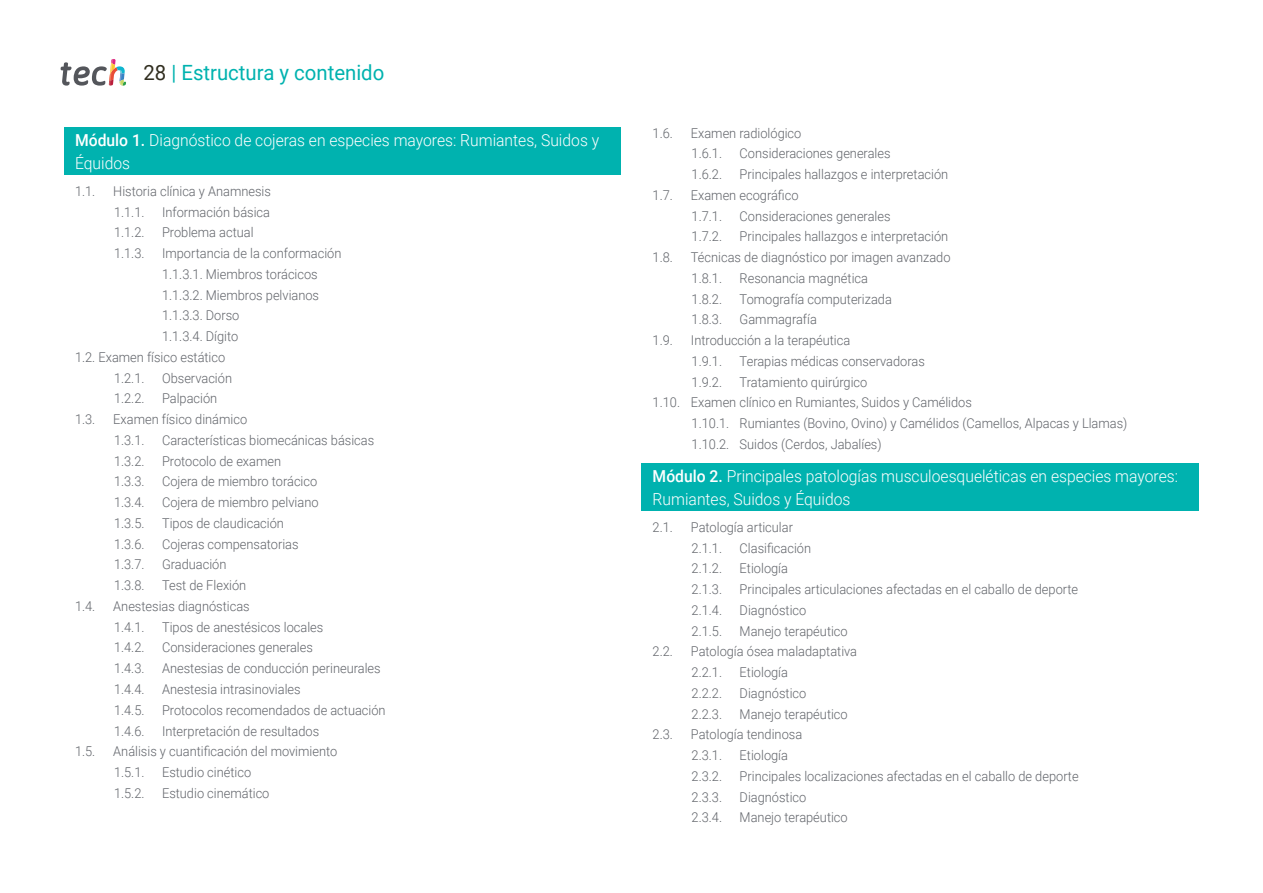
<style>
.page{position:relative;width:1263px;height:893px;background:#fff}
.page>*{position:absolute;margin:0;border:0;box-sizing:border-box;transform-origin:0 0}
.t1{font:21px "Roboto";color:#00b2af}
.t2{font:300 16.5px/22.5px "Roboto";color:#fff;scale:.95 1}
.t3{font:300 13.5px/20.7px "Roboto";color:#61646a;scale:.95 1}
.s1{color:#312e20}
.s2{font-weight:500}
</style>
<div class="page">
<div style="left:64px;top:128px;width:557px;height:47px;background:#00b2af"></div>
<div style="left:642px;top:463px;width:557px;height:48px;background:#00b2af"></div>
<svg style="left:61px;top:59px;width:65px;height:27px"></svg>
<h1 class="t1" style="left:144px;top:57px;width:242px"><span class="s1">28</span> | Estructura y contenido</h1>
<p class="t2" style="left:75px;top:129px;width:553px"><span class="s2">Módulo 1.</span> Diagnóstico de cojeras en especies mayores: Rumiantes, Suidos y<br>Équidos</p>
<p class="t3" style="left:75px;top:180px;width:23px">1.1.</p>
<p class="t3" style="left:113px;top:180px;width:167px">Historia clínica y Anamnesis<br>1.1.1.</p>
<p class="t3" style="left:162px;top:201px;width:115px">Información básica</p>
<p class="t3" style="left:114px;top:222px;width:34px">1.1.2.</p>
<p class="t3" style="left:162px;top:222px;width:98px">Problema actual</p>
<p class="t3" style="left:114px;top:243px;width:34px">1.1.3.</p>
<p class="t3" style="left:162px;top:243px;width:190px">Importancia de la conformación</p>
<p class="t3" style="left:162px;top:263px;width:165px">1.1.3.1. Miembros torácicos</p>
<p class="t3" style="left:162px;top:284px;width:167px">1.1.3.2. Miembros pelvianos</p>
<p class="t3" style="left:162px;top:305px;width:83px">1.1.3.3. Dorso</p>
<p class="t3" style="left:162px;top:326px;width:82px">1.1.3.4. Dígito</p>
<p class="t3" style="left:75px;top:346px;width:160px">1.2. Examen físico estático</p>
<p class="t3" style="left:114px;top:367px;width:34px">1.2.1.</p>
<p class="t3" style="left:162px;top:367px;width:75px">Observación</p>
<p class="t3" style="left:114px;top:388px;width:34px">1.2.2.</p>
<p class="t3" style="left:162px;top:388px;width:60px">Palpación</p>
<p class="t3" style="left:75px;top:409px;width:23px">1.3.</p>
<p class="t3" style="left:113px;top:409px;width:142px">Examen físico dinámico<br>1.3.1.</p>
<p class="t3" style="left:162px;top:429px;width:225px">Características biomecánicas básicas</p>
<p class="t3" style="left:114px;top:450px;width:34px">1.3.2.</p>
<p class="t3" style="left:162px;top:450px;width:127px">Protocolo de examen</p>
<p class="t3" style="left:114px;top:471px;width:34px">1.3.3.</p>
<p class="t3" style="left:162px;top:471px;width:165px">Cojera de miembro torácico</p>
<p class="t3" style="left:114px;top:492px;width:34px">1.3.4.</p>
<p class="t3" style="left:162px;top:492px;width:166px">Cojera de miembro pelviano</p>
<p class="t3" style="left:114px;top:512px;width:34px">1.3.5.</p>
<p class="t3" style="left:162px;top:512px;width:130px">Tipos de claudicación</p>
<p class="t3" style="left:114px;top:533px;width:34px">1.3.6.</p>
<p class="t3" style="left:162px;top:533px;width:145px">Cojeras compensatorias</p>
<p class="t3" style="left:114px;top:554px;width:34px">1.3.7.</p>
<p class="t3" style="left:162px;top:554px;width:69px">Graduación</p>
<p class="t3" style="left:114px;top:575px;width:34px">1.3.8.</p>
<p class="t3" style="left:162px;top:575px;width:90px">Test de Flexión</p>
<p class="t3" style="left:75px;top:595px;width:23px">1.4.</p>
<p class="t3" style="left:113px;top:595px;width:145px">Anestesias diagnósticas<br>1.4.1.</p>
<p class="t3" style="left:162px;top:616px;width:171px">Tipos de anestésicos locales</p>
<p class="t3" style="left:114px;top:637px;width:34px">1.4.2.</p>
<p class="t3" style="left:162px;top:637px;width:160px">Consideraciones generales</p>
<p class="t3" style="left:114px;top:658px;width:34px">1.4.3.</p>
<p class="t3" style="left:162px;top:658px;width:232px">Anestesias de conducción perineurales</p>
<p class="t3" style="left:114px;top:678px;width:34px">1.4.4.</p>
<p class="t3" style="left:162px;top:678px;width:147px">Anestesia intrasinoviales</p>
<p class="t3" style="left:114px;top:699px;width:34px">1.4.5.</p>
<p class="t3" style="left:162px;top:699px;width:237px">Protocolos recomendados de actuación</p>
<p class="t3" style="left:114px;top:720px;width:34px">1.4.6.</p>
<p class="t3" style="left:162px;top:720px;width:167px">Interpretación de resultados</p>
<p class="t3" style="left:75px;top:741px;width:23px">1.5.</p>
<p class="t3" style="left:113px;top:741px;width:237px">Análisis y cuantificación del movimiento<br>1.5.1.</p>
<p class="t3" style="left:162px;top:761px;width:95px">Estudio cinético</p>
<p class="t3" style="left:114px;top:782px;width:34px">1.5.2.</p>
<p class="t3" style="left:162px;top:782px;width:115px">Estudio cinemático</p>
<p class="t3" style="left:653px;top:122px;width:23px">1.6.</p>
<p class="t3" style="left:691px;top:122px;width:118px">Examen radiológico<br>1.6.1.</p>
<p class="t3" style="left:740px;top:143px;width:160px">Consideraciones generales</p>
<p class="t3" style="left:692px;top:164px;width:34px">1.6.2.</p>
<p class="t3" style="left:740px;top:164px;width:221px">Principales hallazgos e interpretación</p>
<p class="t3" style="left:653px;top:184px;width:23px">1.7.</p>
<p class="t3" style="left:691px;top:184px;width:115px">Examen ecográfico<br>1.7.1.</p>
<p class="t3" style="left:740px;top:205px;width:160px">Consideraciones generales</p>
<p class="t3" style="left:692px;top:226px;width:34px">1.7.2.</p>
<p class="t3" style="left:740px;top:226px;width:221px">Principales hallazgos e interpretación</p>
<p class="t3" style="left:653px;top:247px;width:23px">1.8.</p>
<p class="t3" style="left:691px;top:247px;width:275px">Técnicas de diagnóstico por imagen avanzado<br>1.8.1.</p>
<p class="t3" style="left:740px;top:267px;width:137px">Resonancia magnética</p>
<p class="t3" style="left:692px;top:288px;width:34px">1.8.2.</p>
<p class="t3" style="left:740px;top:288px;width:162px">Tomografía computerizada</p>
<p class="t3" style="left:692px;top:309px;width:34px">1.8.3.</p>
<p class="t3" style="left:740px;top:309px;width:83px">Gammagrafía</p>
<p class="t3" style="left:653px;top:330px;width:23px">1.9.</p>
<p class="t3" style="left:691px;top:330px;width:169px">Introducción a la terapéutica<br>1.9.1.</p>
<p class="t3" style="left:740px;top:350px;width:196px">Terapias médicas conservadoras</p>
<p class="t3" style="left:692px;top:371px;width:34px">1.9.2.</p>
<p class="t3" style="left:740px;top:371px;width:136px">Tratamiento quirúrgico</p>
<p class="t3" style="left:653px;top:392px;width:338px">1.10. Examen clínico en Rumiantes, Suidos y Camélidos</p>
<p class="t3" style="left:692px;top:413px;width:460px">1.10.1. Rumiantes (Bovino, Ovino) y Camélidos (Camellos, Alpacas y Llamas)</p>
<p class="t3" style="left:692px;top:433px;width:201px">1.10.2. Suidos (Cerdos, Jabalíes)</p>
<p class="t2" style="left:653px;top:464px;width:554px"><span class="s2">Módulo 2.</span> Principales patologías musculoesqueléticas en especies mayores:<br>Rumiantes, Suidos y Équidos</p>
<p class="t3" style="left:653px;top:516px;width:23px">2.1.</p>
<p class="t3" style="left:691px;top:516px;width:109px">Patología articular<br>2.1.1.</p>
<p class="t3" style="left:740px;top:537px;width:77px">Clasificación</p>
<p class="t3" style="left:692px;top:558px;width:34px">2.1.2.</p>
<p class="t3" style="left:740px;top:558px;width:52px">Etiología</p>
<p class="t3" style="left:692px;top:578px;width:34px">2.1.3.</p>
<p class="t3" style="left:740px;top:578px;width:358px">Principales articulaciones afectadas en el caballo de deporte</p>
<p class="t3" style="left:692px;top:599px;width:34px">2.1.4.</p>
<p class="t3" style="left:740px;top:599px;width:72px">Diagnóstico</p>
<p class="t3" style="left:692px;top:620px;width:34px">2.1.5.</p>
<p class="t3" style="left:740px;top:620px;width:115px">Manejo terapéutico</p>
<p class="t3" style="left:653px;top:641px;width:23px">2.2.</p>
<p class="t3" style="left:691px;top:641px;width:176px">Patología ósea maladaptativa<br>2.2.1.</p>
<p class="t3" style="left:740px;top:661px;width:52px">Etiología</p>
<p class="t3" style="left:692px;top:682px;width:34px">2.2.2.</p>
<p class="t3" style="left:740px;top:682px;width:72px">Diagnóstico</p>
<p class="t3" style="left:692px;top:703px;width:34px">2.2.3.</p>
<p class="t3" style="left:740px;top:703px;width:115px">Manejo terapéutico</p>
<p class="t3" style="left:653px;top:724px;width:23px">2.3.</p>
<p class="t3" style="left:691px;top:724px;width:119px">Patología tendinosa<br>2.3.1.</p>
<p class="t3" style="left:740px;top:744px;width:52px">Etiología</p>
<p class="t3" style="left:692px;top:765px;width:34px">2.3.2.</p>
<p class="t3" style="left:740px;top:765px;width:358px">Principales localizaciones afectadas en el caballo de deporte</p>
<p class="t3" style="left:692px;top:786px;width:34px">2.3.3.</p>
<p class="t3" style="left:740px;top:786px;width:72px">Diagnóstico</p>
<p class="t3" style="left:692px;top:807px;width:34px">2.3.4.</p>
<p class="t3" style="left:740px;top:807px;width:115px">Manejo terapéutico</p>
</div>
